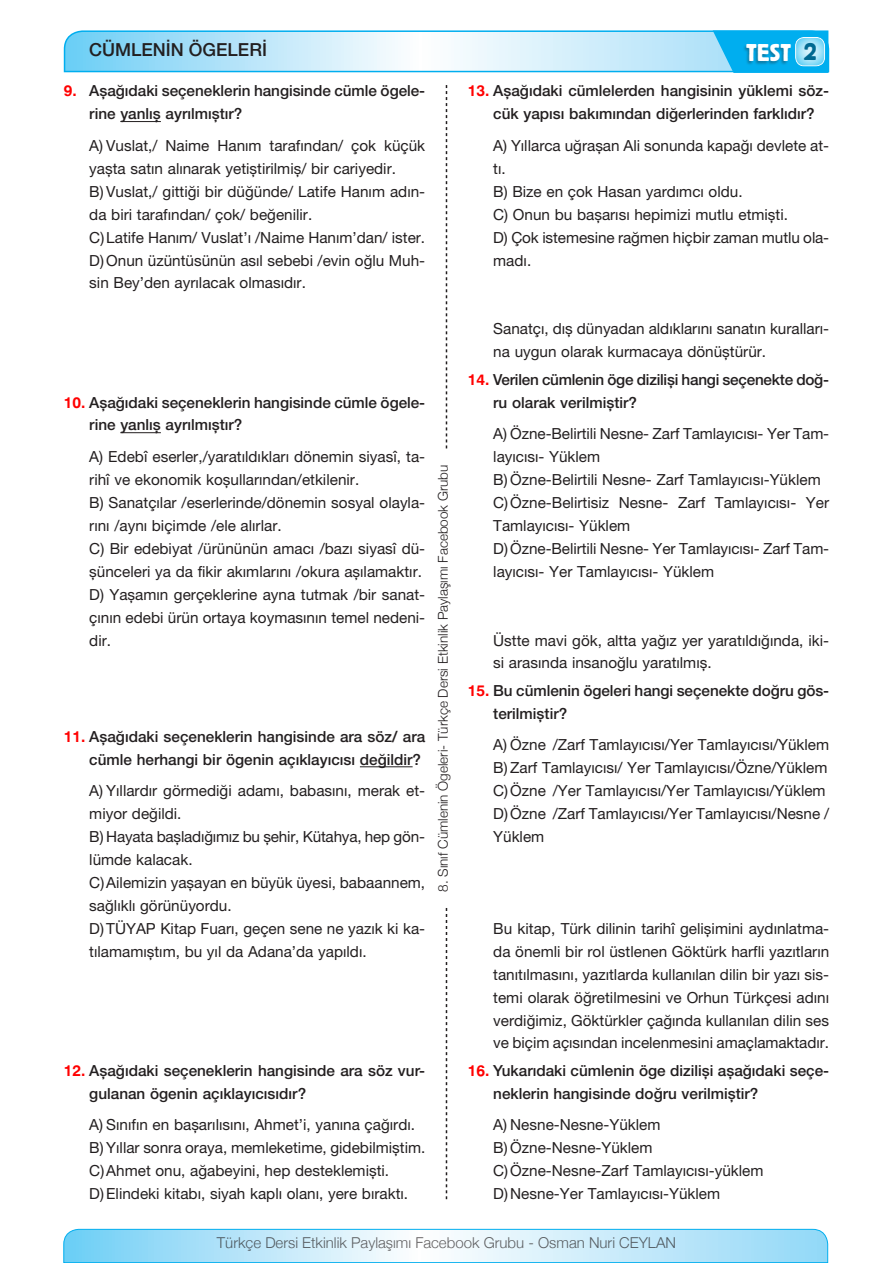
<style>
.page{position:relative;width:893px;height:1263px;background:#fff}
.page>*{position:absolute;margin:0;border:0;box-sizing:border-box;transform-origin:0 0}
.t1{font:25.5px "Block";color:#fff}
.t2{font:500 18px "Helvetica Neue LT Pro";color:#231f20}
.soru_plain{font:15.3px/23px "Helvetica Neue LT Pro";color:#231f20}
.soru_bold{font:500 15.3px/23px "Helvetica Neue LT Pro";color:#231f20}
.t3{font:300 15px "Helvetica Neue";color:#231f20}
.t4{font:300 13.5px "Helvetica Neue";color:#231f20}
.s1{color:#006991}
.s2{font-family:"Swis 721 BT Bold";font-weight:400;color:#f00}
</style>
<div class="page">
<svg style="left:446px;top:85px;width:1px;height:1114px"></svg>
<svg style="left:63px;top:1228px;width:765px;height:35px;background:#b7e5f9"></svg>
<svg style="left:63px;top:30px;width:767px;height:43px;background:#aae2f8"></svg>
<div style="left:793px;top:35px;width:33px;height:32px;background:#fff;opacity:.9"></div>
<div style="left:742px;top:44px;width:50px;height:22px;background:#231f20;opacity:.35"></div>
<div style="left:435px;top:450px;width:23px;height:457px;background:#fff"></div>
<hr style="left:120px;top:121px;width:41px;height:1px;background:#231f20">
<hr style="left:120px;top:432px;width:41px;height:1px;background:#231f20">
<hr style="left:360px;top:766px;width:53px;height:1px;background:#231f20">
<p class="t2" style="left:89px;top:39px;width:179px">CÜMLENİN ÖGELERİ</p>
<h1 class="t1" style="left:746px;top:36px;width:72px">TEST <span class="s1">2</span></h1>
<p class="soru_bold" style="left:89px;top:79px;width:337px;text-indent:-26px"><span class="s2">9.</span> Aşağıdaki seçeneklerin hangisinde cümle ögele&shy;rine yanlış ayrılmıştır?</p>
<p class="soru_plain" style="left:89px;top:134px;width:337px">A) Vuslat,/ Naime Hanım tarafından/ çok küçük yaşta satın alınarak yetiştirilmiş/ bir cariyedir.</p>
<p class="soru_plain" style="left:89px;top:180px;width:337px">B) Vuslat,/ gittiği bir düğünde/ Latife Hanım adın&shy;da biri tarafından/ çok/ beğenilir.</p>
<p class="soru_plain" style="left:89px;top:225px;width:337px">C)Latife Hanım/ Vuslat’ı /Naime Hanım’dan/ ister.</p>
<p class="soru_plain" style="left:89px;top:248px;width:337px">D)Onun üzüntüsünün asıl sebebi /evin oğlu Muh&shy;sin Bey’den ayrılacak olmasıdır.</p>
<p class="soru_bold" style="left:89px;top:390px;width:337px;text-indent:-26px"><span class="s2">10.</span> Aşağıdaki seçeneklerin hangisinde cümle ögele&shy;rine yanlış ayrılmıştır?</p>
<p class="soru_plain" style="left:89px;top:445px;width:337px">A) Edebî eserler,/yaratıldıkları dönemin siyasî, ta&shy;rihî ve ekonomik koşullarından/etkilenir.</p>
<p class="soru_plain" style="left:89px;top:491px;width:337px">B) Sanatçılar /eserlerinde/dönemin sosyal olayla&shy;rını /aynı biçimde /ele alırlar.</p>
<p class="soru_plain" style="left:89px;top:537px;width:337px">C) Bir edebiyat /ürününün amacı /bazı siyasî dü&shy;şünceleri ya da fikir akımlarını /okura aşılamaktır.</p>
<p class="soru_plain" style="left:89px;top:582px;width:337px;text-align:justify">D) Yaşamın gerçeklerine ayna tutmak /bir sanat&shy;çının edebi ürün ortaya koymasının temel nedeni&shy;dir.</p>
<p class="soru_bold" style="left:64px;top:724px;width:363px;text-align:right"><span class="s2">11.</span> Aşağıdaki seçeneklerin hangisinde ara söz/ ara cümle herhangi bir ögenin açıklayıcısı değildir?</p>
<p class="soru_plain" style="left:89px;top:779px;width:337px">A) Yıllardır görmediği adamı, babasını, merak et&shy;miyor değildi.</p>
<p class="soru_plain" style="left:89px;top:825px;width:337px">B) Hayata başladığımız bu şehir, Kütahya, hep gön&shy;lümde kalacak.</p>
<p class="soru_plain" style="left:89px;top:871px;width:337px">C)Ailemizin yaşayan en büyük üyesi, babaannem, sağlıklı görünüyordu.</p>
<p class="soru_plain" style="left:89px;top:916px;width:337px">D) TÜYAP Kitap Fuarı, geçen sene ne yazık ki ka&shy;tılamamıştım, bu yıl da Adana’da yapıldı.</p>
<p class="t4" style="left:435px;top:892px;width:429px;rotate:-90deg">8. Sınıf Cümlenin Ögeleri- Türkçe Dersi Etkinlik Paylaşımı Facebook Grubu</p>
<p class="t4" style="left:435px;top:777px;width:271px;rotate:-90deg">8. Sınıf 3. Ünite - Maddenin Yapısı ve Özellikleri</p>
<p class="soru_bold" style="left:89px;top:1058px;width:337px;text-indent:-26px"><span class="s2">12.</span> Aşağıdaki seçeneklerin hangisinde ara söz vur&shy;gulanan ögenin açıklayıcısıdır?</p>
<p class="soru_plain" style="left:89px;top:1113px;width:327px">A) Sınıfın en başarılısını, Ahmet’i, yanına çağırdı.</p>
<p class="soru_plain" style="left:89px;top:1136px;width:338px">B) Yıllar sonra oraya, memleketime, gidebilmiştim.</p>
<p class="soru_plain" style="left:89px;top:1159px;width:301px">C)Ahmet onu, ağabeyini, hep desteklemişti.</p>
<p class="soru_plain" style="left:89px;top:1182px;width:320px">D)Elindeki kitabı, siyah kaplı olanı, yere bıraktı.</p>
<p class="soru_bold" style="left:493px;top:79px;width:337px;text-indent:-26px"><span class="s2">13.</span> Aşağıdaki cümlelerden hangisinin yüklemi söz&shy;cük yapısı bakımından diğerlerinden farklıdır?</p>
<p class="soru_plain" style="left:493px;top:134px;width:337px">A) Yıllarca uğraşan Ali sonunda kapağı devlete at&shy;tı.</p>
<p class="soru_plain" style="left:493px;top:180px;width:251px">B) Bize en çok Hasan yardımcı oldu.</p>
<p class="soru_plain" style="left:493px;top:202px;width:296px">C) Onun bu başarısı hepimizi mutlu etmişti.</p>
<p class="soru_plain" style="left:493px;top:225px;width:337px">D) Çok istemesine rağmen hiçbir zaman mutlu ola&shy;madı.</p>
<p class="soru_plain" style="left:493px;top:317px;width:337px">Sanatçı, dış dünyadan aldıklarını sanatın kuralları&shy;na uygun olarak kurmacaya dönüştürür.</p>
<p class="soru_bold" style="left:493px;top:367px;width:337px;text-indent:-26px"><span class="s2">14.</span> Verilen cümlenin öge dizilişi hangi seçenekte doğ&shy;ru olarak verilmiştir?</p>
<p class="soru_plain" style="left:493px;top:422px;width:337px">A) Özne-Belirtili Nesne- Zarf Tamlayıcısı- Yer Tam&shy;layıcısı- Yüklem</p>
<p class="soru_plain" style="left:493px;top:468px;width:329px">B) Özne-Belirtili Nesne- Zarf Tamlayıcısı-Yüklem</p>
<p class="soru_plain" style="left:493px;top:491px;width:337px">C)Özne-Belirtisiz Nesne- Zarf Tamlayıcısı- Yer<br>Tamlayıcısı- Yüklem</p>
<p class="soru_plain" style="left:493px;top:537px;width:337px">D)Özne-Belirtili Nesne- Yer Tamlayıcısı- Zarf Tam&shy;layıcısı- Yer Tamlayıcısı- Yüklem</p>
<p class="soru_plain" style="left:493px;top:628px;width:337px">Üstte mavi gök, altta yağız yer yaratıldığında, iki&shy;si arasında insanoğlu yaratılmış.</p>
<p class="soru_bold" style="left:493px;top:679px;width:337px;text-indent:-26px"><span class="s2">15.</span> Bu cümlenin ögeleri hangi seçenekte doğru gös&shy;terilmiştir?</p>
<p class="soru_plain" style="left:493px;top:733px;width:337px">A) Özne /Zarf Tamlayıcısı/Yer Tamlayıcısı/Yüklem</p>
<p class="soru_plain" style="left:493px;top:756px;width:336px">B) Zarf Tamlayıcısı/ Yer Tamlayıcısı/Özne/Yüklem</p>
<p class="soru_plain" style="left:493px;top:779px;width:334px">C)Özne /Yer Tamlayıcısı/Yer Tamlayıcısı/Yüklem</p>
<p class="soru_plain" style="left:493px;top:802px;width:337px">D)Özne /Zarf Tamlayıcısı/Yer Tamlayıcısı/Nesne /<br>Yüklem</p>
<p class="soru_plain" style="left:493px;top:916px;width:337px;text-align:justify">Bu kitap, Türk dilinin tarihî gelişimini aydınlatma&shy;da önemli bir rol üstlenen Göktürk harfli yazıtların tanıtılmasını, yazıtlarda kullanılan dilin bir yazı sis&shy;temi olarak öğretilmesini ve Orhun Türkçesi adını verdiğimiz, Göktürkler çağında kullanılan dilin ses ve biçim açısından incelenmesini amaçlamaktadır.</p>
<p class="soru_bold" style="left:493px;top:1058px;width:337px;text-indent:-26px"><span class="s2">16.</span> Yukarıdaki cümlenin öge dizilişi aşağıdaki seçe&shy;neklerin hangisinde doğru verilmiştir?</p>
<p class="soru_plain" style="left:493px;top:1113px;width:169px">A) Nesne-Nesne-Yüklem</p>
<p class="soru_plain" style="left:493px;top:1136px;width:161px">B) Özne-Nesne-Yüklem</p>
<p class="soru_plain" style="left:493px;top:1159px;width:272px">C)Özne-Nesne-Zarf Tamlayıcısı-yüklem</p>
<p class="soru_plain" style="left:493px;top:1182px;width:228px">D) Nesne-Yer Tamlayıcısı-Yüklem</p>
<p class="t3" style="left:217px;top:1233px;width:460px">Türkçe Dersi Etkinlik Paylaşımı Facebook Grubu - Osman Nuri CEYLAN</p>
</div>
